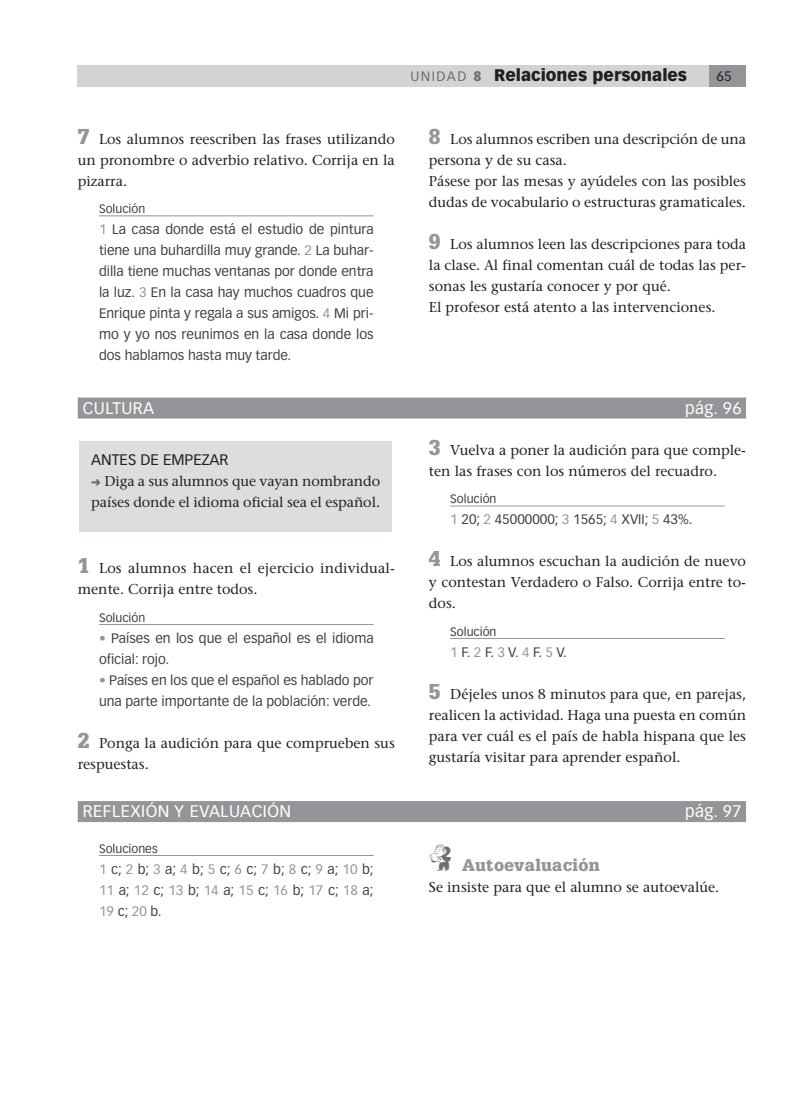
<style>
.page{position:relative;width:808px;height:1106px;background:#fff}
.page>*{position:absolute;margin:0;border:0;box-sizing:border-box;transform-origin:0 0}
.t1{font:16.5px "Vectora LT Std";letter-spacing:.03em;color:#fff}
.t2{font:900 16.5px "Vectora LT Std";color:#231f20}
.t3{font:900 16.5px "Glypha LT Std";letter-spacing:.03em;color:#939598}
.t4{font:15px "Vectora LT Std";color:#231f20}
.t5{font:500 14.25px/21px "Stone Serif Std";color:#231f20}
.t6{font:13.5px/21px "Vectora LT Std";color:#404041;text-align:justify}
.t7{font:13.5px "Vectora LT Std";color:#231f20}
.t8{font:12px "Vectora LT Std";color:#404041}
.s1{font-weight:400;font-size:13.5px;color:#6d6e70}
.s2{font-size:13.5px;color:#6d6e70}
.s3{font-family:"Glypha LT Std";font-weight:900;font-size:21px;color:#939598}
.s4{color:#939598}
.s5{font-family:"Face Cuts One";font-weight:400;font-size:27px;color:#6d6e70}
</style>
<div class="page">
<div style="left:78px;top:65px;width:667px;height:21px;background:#d1d3d4"></div>
<div style="left:709px;top:65px;width:36px;height:21px;background:#939598"></div>
<hr style="left:99px;top:216px;width:274px;height:1px;background:#939598">
<div style="left:78px;top:397px;width:667px;height:21px;background:#939598"></div>
<hr style="left:99px;top:624px;width:274px;height:1px;background:#939598">
<hr style="left:450px;top:506px;width:274px;height:1px;background:#939598">
<hr style="left:450px;top:638px;width:274px;height:1px;background:#939598">
<div style="left:79px;top:441px;width:313px;height:90px;background:#dcddde"></div>
<div style="left:78px;top:801px;width:667px;height:21px;background:#939598"></div>
<hr style="left:99px;top:855px;width:274px;height:1px;background:#939598">
<p class="t2" style="left:410px;top:67px;width:278px"><span class="s1">UNIDAD</span> <span class="s2">8</span> Relaciones personales</p>
<p class="t7" style="left:716px;top:69px;width:17px">65</p>
<p class="t5" style="left:78px;top:129px;width:318px;text-align:justify"><span class="s3">7</span> Los alumnos reescriben las frases utilizando un pronombre o adverbio relativo. Corrija en la pizarra.</p>
<p class="t8" style="left:99px;top:203px;width:48px">Solución</p>
<p class="t6" style="left:99px;top:220px;width:276px"><span class="s4">1</span> La casa donde está el estudio de pintura tiene una buhardilla muy grande. <span class="s4">2</span> La buhar&shy;dilla tiene muchas ventanas por donde entra la luz. <span class="s4">3</span> En la casa hay muchos cuadros que Enrique pinta y regala a sus amigos. <span class="s4">4</span> Mi pri&shy;mo y yo nos reunimos en la casa donde los dos hablamos hasta muy tarde.</p>
<p class="t5" style="left:428px;top:129px;width:318px"><span class="s3">8</span> Los alumnos escriben una descripción de una persona y de su casa.<br>Pásese por las mesas y ayúdeles con las posibles dudas de vocabulario o estructuras gramaticales.</p>
<p class="t5" style="left:428px;top:234px;width:318px"><span class="s3">9</span> Los alumnos leen las descripciones para toda la clase. Al final comentan cuál de todas las per&shy;sonas les gustaría conocer y por qué.<br>El profesor está atento a las intervenciones.</p>
<p class="t1" style="left:83px;top:400px;width:73px">CULTURA</p>
<p class="t1" style="left:684px;top:400px;width:58px">pág. 96</p>
<p class="t4" style="left:91px;top:452px;width:139px">ANTES DE EMPEZAR</p>
<p class="t5" style="left:91px;top:471px;width:290px;text-align:right">Diga a sus alumnos que vayan nombrando países donde el idioma oficial sea el español.</p>
<p class="t5" style="left:78px;top:558px;width:318px"><span class="s3">1</span> Los alumnos hacen el ejercicio individual&shy;mente. Corrija entre todos.</p>
<p class="t8" style="left:99px;top:611px;width:48px">Solución</p>
<p class="t6" style="left:99px;top:628px;width:276px"><span class="s4">•</span> Países en los que el español es el idioma oficial: rojo.</p>
<p class="t6" style="left:99px;top:670px;width:276px"><span class="s4">•</span> Países en los que el español es hablado por una parte importante de la población: verde.</p>
<p class="t5" style="left:78px;top:733px;width:318px"><span class="s3">2</span> Ponga la audición para que comprueben sus respuestas.</p>
<p class="t5" style="left:428px;top:440px;width:318px"><span class="s3">3</span> Vuelva a poner la audición para que comple&shy;ten las frases con los números del recuadro.</p>
<p class="t8" style="left:450px;top:493px;width:48px">Solución</p>
<p class="t6" style="left:450px;top:510px;width:244px"><span class="s4">1</span> 20; <span class="s4">2</span> 45000000; <span class="s4">3</span> 1565; <span class="s4">4</span> XVII; <span class="s4">5</span> 43%.</p>
<p class="t5" style="left:428px;top:551px;width:318px;text-align:justify"><span class="s3">4</span> Los alumnos escuchan la audición de nuevo y contestan Verdadero o Falso. Corrija entre to&shy;dos.</p>
<p class="t8" style="left:450px;top:625px;width:48px">Solución</p>
<p class="t6" style="left:450px;top:642px;width:118px"><span class="s4">1</span> F. <span class="s4">2</span> F. <span class="s4">3</span> V. <span class="s4">4</span> F. <span class="s4">5</span> V.</p>
<p class="t5" style="left:428px;top:684px;width:318px;text-align:justify"><span class="s3">5</span> Déjeles unos 8 minutos para que, en parejas, realicen la actividad. Haga una puesta en común para ver cuál es el país de habla hispana que les gustaría visitar para aprender español.</p>
<p class="t1" style="left:83px;top:803px;width:210px">REFLEXIÓN Y EVALUACIÓN</p>
<p class="t1" style="left:684px;top:803px;width:58px">pág. 97</p>
<p class="t8" style="left:99px;top:842px;width:60px">Soluciones</p>
<p class="t6" style="left:99px;top:859px;width:276px"><span class="s4">1</span> c; <span class="s4">2</span> b; <span class="s4">3</span> a; <span class="s4">4</span> b; <span class="s4">5</span> c; <span class="s4">6</span> c; <span class="s4">7</span> b; <span class="s4">8</span> c; <span class="s4">9</span> a; <span class="s4">10</span> b; <span class="s4">11</span> a; <span class="s4">12</span> c; <span class="s4">13</span> b; <span class="s4">14</span> a; <span class="s4">15</span> c; <span class="s4">16</span> b; <span class="s4">17</span> c; <span class="s4">18</span> a; <span class="s4">19</span> c; <span class="s4">20</span> b.</p>
<p class="t3" style="left:428px;top:858px;width:172px"><span class="s5">f</span> Autoevaluación</p>
<p class="t5" style="left:428px;top:876px;width:292px">Se insiste para que el alumno se autoevalúe.</p>
</div>
